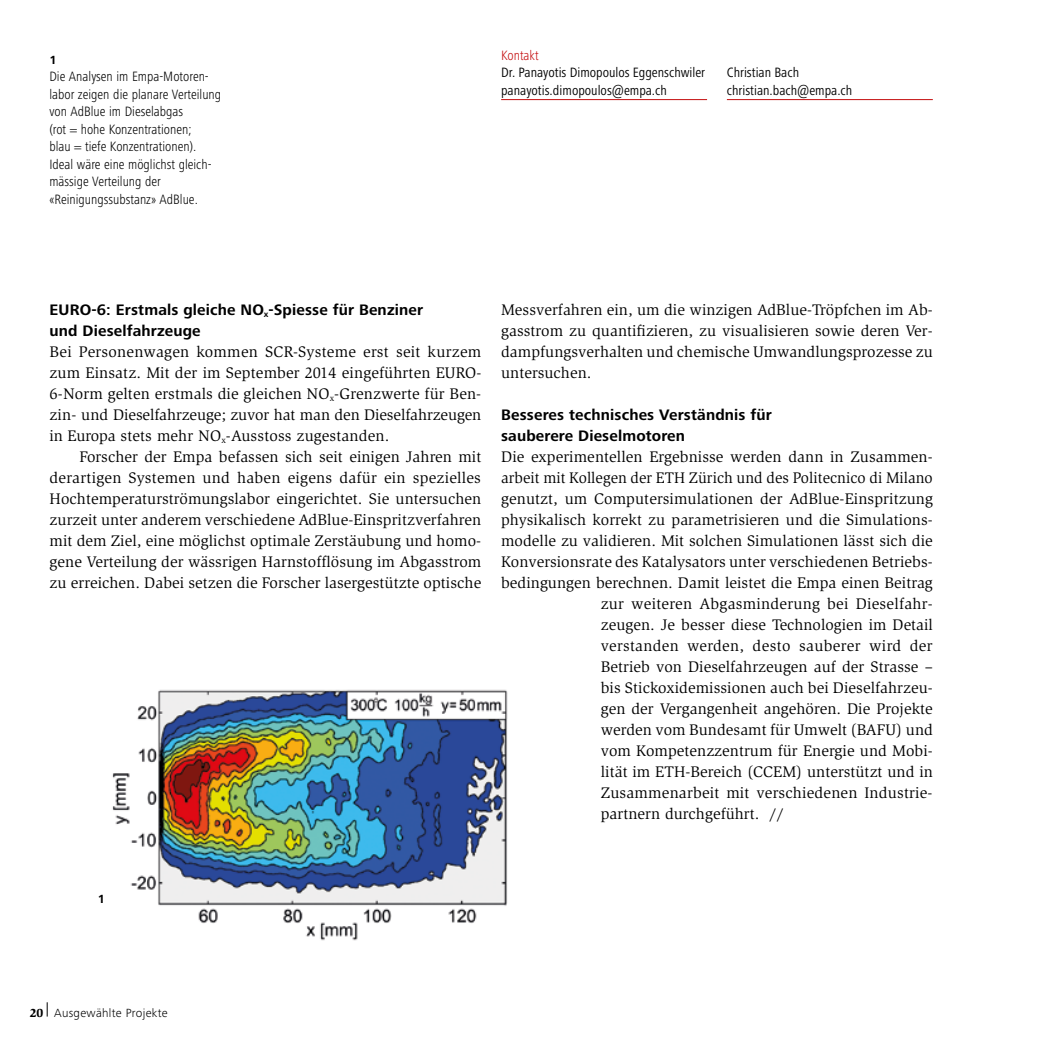
<style>
.page{position:relative;width:1042px;height:1042px;background:#fff}
.page>*{position:absolute;margin:0;border:0;box-sizing:border-box;transform-origin:0 0}
.t1{font:15.75px/21px "Slimbach Std";letter-spacing:.005em;color:#000;text-align:justify}
.t2{font:700 15.75px/21px "Frutiger Next Pro";letter-spacing:.01em;color:#000}
.t3{font:15.75px "Slimbach Std";letter-spacing:.025em;color:#000}
.t4{font:300 condensed 14px/17.5px "Frutiger Next Pro";color:#000}
.t5{font:condensed 14px/17.5px "Frutiger Next Pro";color:#000}
.t6{font:300 condensed 14px "Frutiger Next Pro";color:#c40d0e}
.t7{font:300 12.25px "Frutiger Next Pro";letter-spacing:.025em;color:#000}
.t8{font:700 12.25px "Frutiger Next Pro";color:#000}
.s1{font-family:"Slimbach Std";font-weight:900}
</style>
<div class="page">
<img style="left:112px;top:689px;width:396px;height:252px">
<hr style="left:727px;top:99px;width:206px;height:1px;background:#c40d0e">
<hr style="left:501px;top:99px;width:206px;height:1px;background:#c40d0e">
<svg style="left:47px;top:1002px;width:1px;height:14px"></svg>
<p class="t8" style="left:49px;top:53px;width:9px">1</p>
<p class="t4" style="left:49px;top:68px;width:173px">Die Analysen im Empa-Motoren&shy;labor zeigen die planare Verteilung von AdBlue im Dieselabgas<br>(rot = hohe Konzentrationen;<br>blau = tiefe Konzentrationen).<br>Ideal wäre eine möglichst gleich&shy;mässige Verteilung der «Reinigungssubstanz» AdBlue.</p>
<p class="t6" style="left:501px;top:47px;width:39px">Kontakt</p>
<p class="t5" style="left:501px;top:64px;width:206px">Dr. Panayotis Dimopoulos Eggenschwiler panayotis.dimopoulos@empa.ch</p>
<p class="t5" style="left:727px;top:64px;width:127px">Christian Bach christian.bach@empa.ch</p>
<p class="t2" style="left:50px;top:299px;width:375px">EURO-6: Erstmals gleiche NO<sub>x</sub>-Spiesse für Benziner und Dieselfahrzeuge</p>
<p class="t1" style="left:50px;top:341px;width:433px">Bei Personenwagen kommen SCR-Systeme erst seit kurzem zum Einsatz. Mit der im September 2014 eingeführten EURO-6-Norm gelten erstmals die gleichen NO<sub>x</sub>-Grenzwerte für Ben&shy;zin- und Dieselfahrzeuge; zuvor hat man den Dieselfahrzeugen in Europa stets mehr NO<sub>x</sub>-Ausstoss zugestanden.</p>
<p class="t1" style="left:50px;top:446px;width:433px;text-indent:30px">Forscher der Empa befassen sich seit einigen Jahren mit derartigen Systemen und haben eigens dafür ein spezielles Hochtemperaturströmungslabor eingerichtet. Sie untersuchen zurzeit unter anderem verschiedene AdBlue-Einspritzverfahren mit dem Ziel, eine möglichst optimale Zerstäubung und homo&shy;gene Verteilung der wässrigen Harnstofflösung im Abgasstrom zu erreichen. Dabei setzen die Forscher lasergestützte optische</p>
<p class="t1" style="left:501px;top:299px;width:433px">Messverfahren ein, um die winzigen AdBlue-Tröpfchen im Ab&shy;gasstrom zu quantifizieren, zu visualisieren sowie deren Ver&shy;dampfungsverhalten und chemische Umwandlungsprozesse zu untersuchen.</p>
<p class="t2" style="left:501px;top:404px;width:272px">Besseres technisches Verständnis für sauberere Dieselmotoren</p>
<p class="t1" style="left:501px;top:446px;width:433px">Die experimentellen Ergebnisse werden dann in Zusammen-</p>
<p class="t1" style="left:501px;top:467px;width:433px">arbeit mit Kollegen der ETH Zürich und des Politecnico di Milano</p>
<p class="t1" style="left:501px;top:488px;width:433px">genutzt, um Computersimulationen der AdBlue-Einspritzung</p>
<p class="t1" style="left:501px;top:509px;width:433px">physikalisch korrekt zu parametrisieren und die Simulations-</p>
<p class="t1" style="left:501px;top:530px;width:433px">modelle zu validieren. Mit solchen Simulationen lässt sich die</p>
<p class="t1" style="left:501px;top:551px;width:433px">Konversionsrate des Katalysators unter verschiedenen Betriebs-</p>
<p class="t1" style="left:501px;top:572px;width:433px">bedingungen berechnen. Damit leistet die Empa einen Beitrag</p>
<p class="t1" style="left:601px;top:593px;width:334px">zur weiteren Abgasminderung bei Dieselfahr-</p>
<p class="t1" style="left:601px;top:614px;width:333px">zeugen. Je besser diese Technologien im Detail</p>
<p class="t3" style="left:601px;top:637px;width:333px">verstanden werden, desto sauberer wird der</p>
<p class="t1" style="left:601px;top:656px;width:333px">Betrieb von Dieselfahrzeugen auf der Strasse –</p>
<p class="t1" style="left:601px;top:677px;width:333px">bis Stickoxidemissionen auch bei Dieselfahrzeu-</p>
<p class="t1" style="left:601px;top:698px;width:333px">gen der Vergangenheit angehören. Die Projekte</p>
<p class="t1" style="left:601px;top:719px;width:333px">werden vom Bundesamt für Umwelt (BAFU) und</p>
<p class="t1" style="left:601px;top:740px;width:333px">vom Kompetenzzentrum für Energie und Mobi-</p>
<p class="t1" style="left:601px;top:761px;width:333px">lität im ETH-Bereich (CCEM) unterstützt und in</p>
<p class="t1" style="left:601px;top:782px;width:333px">Zusammenarbeit mit verschiedenen Industrie-</p>
<p class="t1" style="left:601px;top:803px;width:184px">partnern durchgeführt. //</p>
<p class="t8" style="left:98px;top:892px;width:9px">1</p>
<p class="t7" style="left:30px;top:1005px;width:139px"><span class="s1">20</span> Ausgewählte Projekte</p>
</div>
